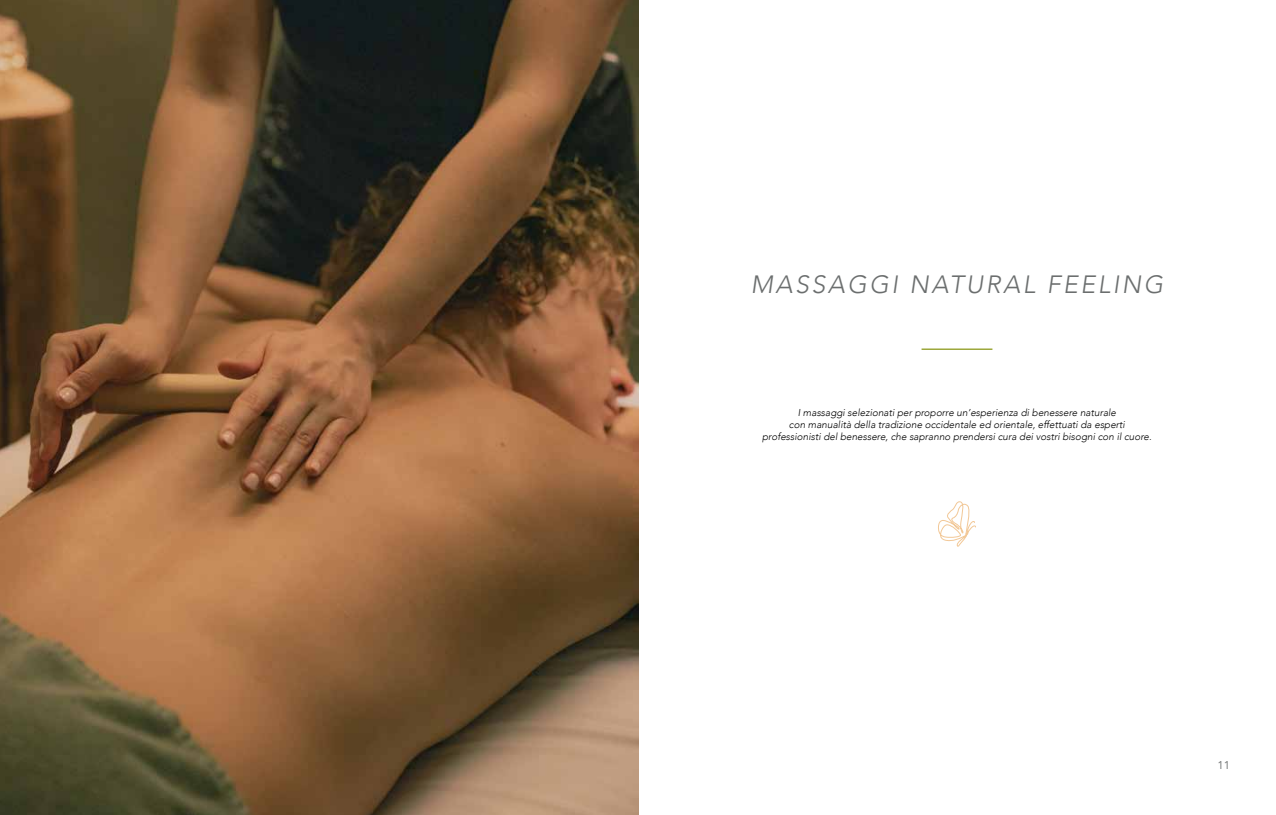
<style>
.page{position:relative;width:1276px;height:815px;background:#fff}
.page>*{position:absolute;margin:0;border:0;box-sizing:border-box;transform-origin:0 0}
.t1{font:italic 300 25px "Avenir";letter-spacing:.1em;color:#6b6e6e}
.t2{font:11.25px "Avenir";color:#6b6e6e}
.t3{font:italic 300 10px/12px "Avenir";color:#000;text-align:center}
</style>
<div class="page">
<hr style="left:921px;top:349px;width:71px;height:1px;background:#899715">
<svg style="left:938px;top:501px;width:38px;height:46px"></svg>
<img style="left:0;top:0;width:638px;height:815px">
<h1 class="t1" style="left:750px;top:270px;width:414px">MASSAGGI NATURAL FEELING</h1>
<p class="t3" style="left:762px;top:406px;width:391px">I massaggi selezionati per proporre un’esperienza di benessere naturale<br>con manualità della tradizione occidentale ed orientale, effettuati da esperti professionisti del benessere, che sapranno prendersi cura dei vostri bisogni con il cuore.</p>
<p class="t2" style="left:1217px;top:758px;width:14px">11</p>
</div>
